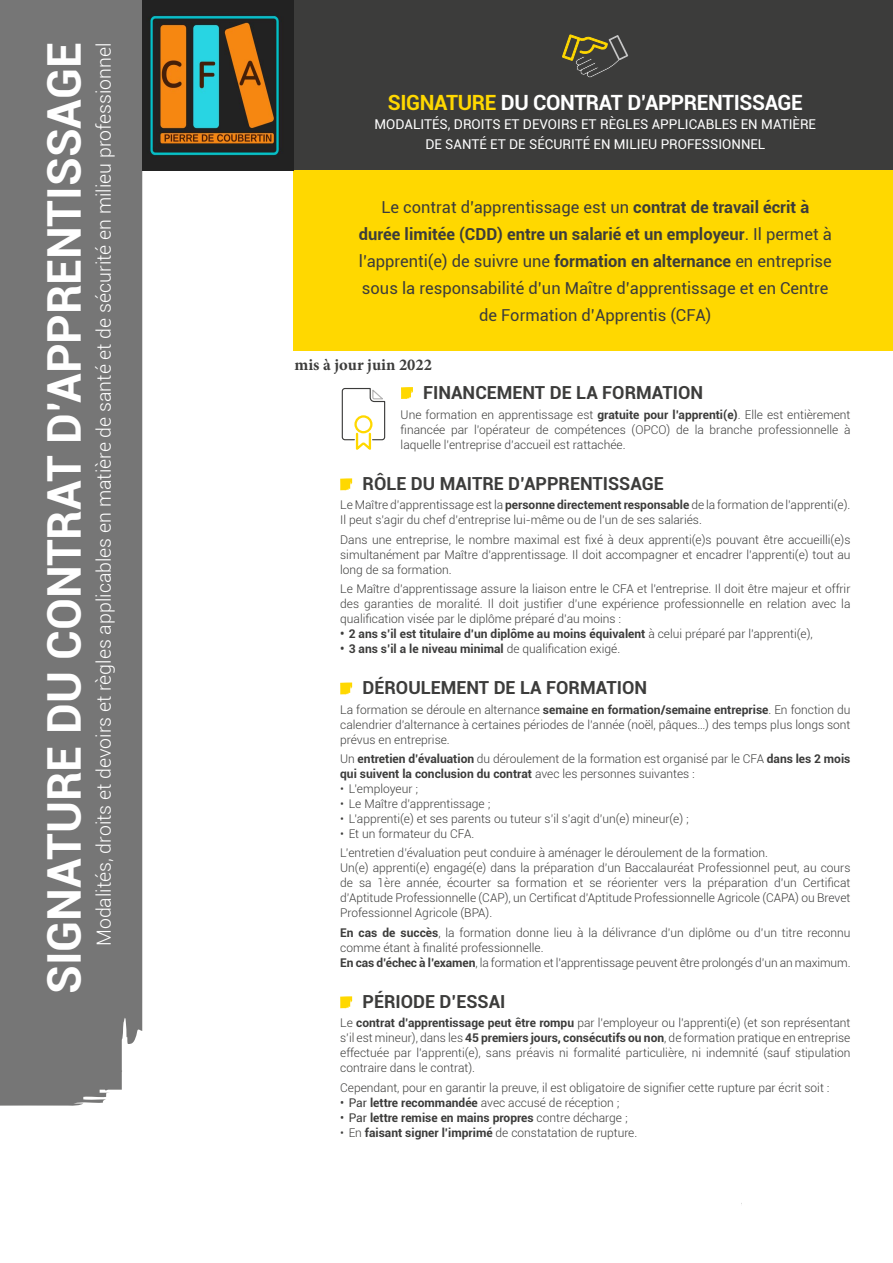
<style>
.page{position:relative;width:893px;height:1263px;background:#fff}
.page>*{position:absolute;margin:0;border:0;box-sizing:border-box;transform-origin:0 0}
.t1{font:700 46.5px "Roboto";color:#fff}
.t2{font:700 21px "Roboto";letter-spacing:-.02em;color:#fff}
.t3{font:300 19.5px "Roboto";color:#fff}
.t4{font:700 18px "Roboto";color:#3c3c3b}
.t5{font:16.5px/27px "Roboto";color:#3c3c3b;text-align:center}
.t6{font:700 16.5px "Minion Pro";color:#3c3c3b}
.t7{font:13.5px/19.5px "Roboto";color:#fff;text-align:center}
.t8{font:300 12px/15px "Roboto";color:#3c3c3b;text-align:justify}
.t9{font:700 12px "Roboto";color:#3c3c3b}
.s1{color:#ffd800}
.s2{font-weight:700}
.s3{font-weight:300}
.s4{font-weight:400}
</style>
<div class="page">
<div style="left:293px;top:0;width:600px;height:170px;background:#3c3c3b"></div>
<div style="left:293px;top:170px;width:600px;height:181px;background:#ffd800"></div>
<div style="left:0;top:0;width:142px;height:1106px;background:#767676"></div>
<svg style="left:562px;top:34px;width:66px;height:44px"></svg>
<svg style="left:401px;top:387px;width:12px;height:12px"></svg>
<svg style="left:340px;top:478px;width:12px;height:12px"></svg>
<svg style="left:340px;top:682px;width:12px;height:12px"></svg>
<svg style="left:340px;top:996px;width:12px;height:12px"></svg>
<svg style="left:341px;top:388px;width:45px;height:62px"></svg>
<img style="left:142px;top:1px;width:151px;height:169px">
<h1 class="t1" style="left:31px;top:994px;width:953px;rotate:-90deg">SIGNATURE DU CONTRAT D’APPRENTISSAGE</h1>
<h3 class="t3" style="left:90px;top:946px;width:905px;rotate:-90deg">Modalités, droits et devoirs et règles applicables en matière de santé et de sécurité en milieu professionnel</h3>
<h2 class="t2" style="left:388px;top:87px;width:416px"><span class="s1">SIGNATURE</span> DU CONTRAT D’APPRENTISSAGE</h2>
<p class="t7" style="left:375px;top:114px;width:443px">MODALITÉS, DROITS ET DEVOIRS ET RÈGLES APPLICABLES EN MATIÈRE<br>DE SANTÉ ET DE SÉCURITÉ EN MILIEU PROFESSIONNEL</p>
<p class="t5" style="left:359px;top:193px;width:475px">Le contrat d’apprentissage est un <span class="s2">contrat de travail écrit à durée limitée (CDD) entre un salarié et un employeur</span>. Il permet à l’apprenti(e) de suivre une <span class="s2">formation en alternance</span> en entreprise sous la responsabilité d’un Maître d’apprentissage et en Centre de Formation d’Apprentis (CFA)</p>
<h3 class="t6" style="left:295px;top:353px;width:139px">mis à jour juin 2022</h3>
<h3 class="t4" style="left:423px;top:380px;width:282px">FINANCEMENT DE LA FORMATION</h3>
<p class="t8" style="left:401px;top:406px;width:451px">Une formation en apprentissage est <span class="s2">gratuite pour l’apprenti(e)</span>. Elle est entièrement financée par l’opérateur de compétences (OPCO) de la branche professionnelle à laquelle l’entreprise d’accueil est rattachée.</p>
<h3 class="t4" style="left:363px;top:471px;width:303px">RÔLE DU MAITRE D’APPRENTISSAGE</h3>
<p class="t8" style="left:340px;top:497px;width:512px">Le Maître d’apprentissage est la <span class="s2">personne directement responsable</span> de la formation de l’apprenti(e).<br>Il peut s’agir du chef d’entreprise lui-même ou de l’un de ses salariés.</p>
<p class="t8" style="left:340px;top:531px;width:512px">Dans une entreprise, le nombre maximal est fixé à deux apprenti(e)s pouvant être accueilli(e)s simultanément par Maître d’apprentissage. Il doit accompagner et encadrer l’apprenti(e) tout au long de sa formation.</p>
<p class="t8" style="left:340px;top:581px;width:512px">Le Maître d’apprentissage assure la liaison entre le CFA et l’entreprise. Il doit être majeur et offrir des garanties de moralité. Il doit justifier d’une expérience professionnelle en relation avec la qualification visée par le diplôme préparé d’au moins :</p>
<p class="t9" style="left:340px;top:625px;width:474px">• 2 ans s’il est titulaire d’un diplôme au moins équivalent <span class="s3">à celui préparé par l’apprenti(e),</span></p>
<p class="t9" style="left:340px;top:640px;width:282px">• 3 ans s’il a le niveau minimal <span class="s3">de qualification exigé.</span></p>
<h3 class="t4" style="left:363px;top:675px;width:286px">DÉROULEMENT DE LA FORMATION</h3>
<p class="t8" style="left:340px;top:701px;width:512px">La formation se déroule en alternance <span class="s2">semaine en formation/semaine entreprise</span>. En fonction du calendrier d’alternance à certaines périodes de l’année (noël, pâques…) des temps plus longs sont prévus en entreprise.</p>
<p class="t8" style="left:340px;top:751px;width:512px">Un <span class="s2">entretien d’évaluation</span> du déroulement de la formation est organisé par le CFA <span class="s2">dans les 2 mois qui suivent la conclusion du contrat</span> avec les personnes suivantes :</p>
<p class="t8" style="left:340px;top:781px;width:79px">• L’employeur ;</p>
<p class="t8" style="left:340px;top:796px;width:152px">• Le Maître d’apprentissage ;</p>
<p class="t8" style="left:340px;top:811px;width:350px">• L’apprenti(e) et ses parents ou tuteur s’il s’agit d’un(e) mineur(e) ;</p>
<p class="t8" style="left:340px;top:824px;width:429px;line-height:19.2px">• Et un formateur du CFA.<br>L’entretien d’évaluation peut conduire à aménager le déroulement de la formation.</p>
<p class="t8" style="left:340px;top:860px;width:512px">Un(e) apprenti(e) engagé(e) dans la préparation d’un Baccalauréat Professionnel peut, au cours de sa 1ère année, écourter sa formation et se réorienter vers la préparation d’un Certificat d’Aptitude Professionnelle (CAP), un Certificat d’Aptitude Professionnelle Agricole (CAPA) ou Brevet Professionnel Agricole (BPA).</p>
<p class="t8" style="left:340px;top:924px;width:512px;text-align:left"><span class="s2">En cas de succès</span>, la formation donne lieu à la délivrance d’un diplôme ou d’un titre reconnu comme étant à finalité professionnelle.<br><span class="s2">En cas d’échec à l’examen</span>, la formation et l’apprentissage peuvent être prolongés d’un an maximum.</p>
<h3 class="t4" style="left:363px;top:989px;width:144px">PÉRIODE D’ESSAI</h3>
<p class="t8" style="left:340px;top:1015px;width:512px">Le <span class="s2">contrat d’apprentissage peut être rompu</span> par l’employeur ou l’apprenti(e) (et son représentant s’il est mineur), dans les <span class="s2">45 premiers jours, consécutifs ou non</span>, de formation pratique en entreprise effectuée par l’apprenti(e), sans préavis ni formalité particulière, ni indemnité (sauf stipulation contraire dans le contrat).</p>
<p class="t8" style="left:340px;top:1079px;width:491px">Cependant, pour en garantir la preuve, il est obligatoire de signifier cette rupture par écrit soit :</p>
<p class="t8" style="left:340px;top:1094px;width:281px"><span class="s4">• Par</span> <span class="s2">lettre recommandée</span> avec accusé de réception ;</p>
<p class="t9" style="left:340px;top:1109px;width:289px"><span class="s4">• Par</span> lettre remise en mains propres <span class="s3">contre décharge ;</span></p>
<p class="t8" style="left:340px;top:1124px;width:299px">• En <span class="s2">faisant signer l’imprimé</span> de constatation de rupture.</p>
</div>
